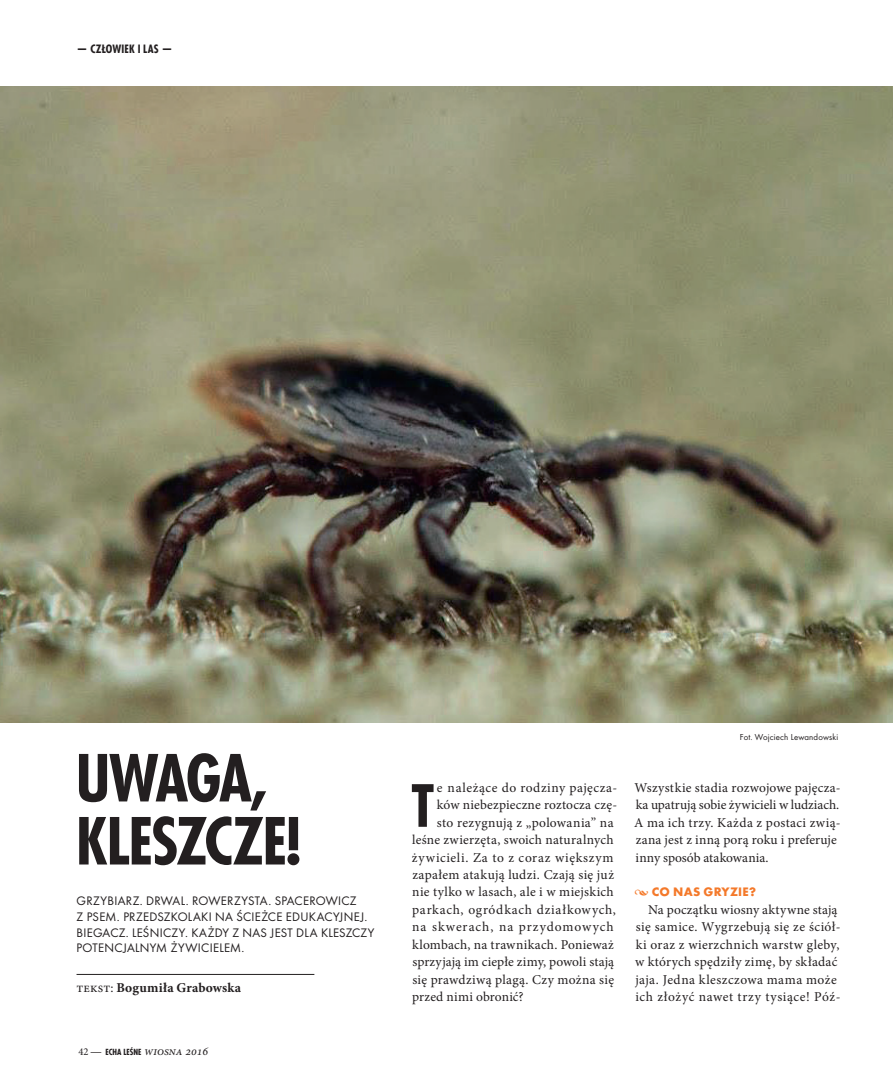
<style>
.page{position:relative;width:893px;height:1085px;background:#fff}
.page>*{position:absolute;margin:0;border:0;box-sizing:border-box;transform-origin:0 0}
.t1{font:700 condensed 63px/63px "Futura CE";letter-spacing:-.04em;color:#231f20}
.t2{font:700 condensed 56.55px "Futura CE";color:#231f20}
.t3{font:13.5px/17.4px "Minion Pro";letter-spacing:.025em;color:#231f20}
.t4{font:13.5px "Minion Pro";letter-spacing:.005em;color:#231f20}
.t5{font:13.5px "Minion Pro";letter-spacing:.05em;color:#231f20}
.t6{font:13.5px "Minion Pro";letter-spacing:.06em;color:#231f20}
.t7{font:13.5px "Minion Pro";letter-spacing:.07em;color:#231f20}
.t8{font:700 13.5px "Minion Pro";letter-spacing:.01em;color:#231f20}
.t9{font:12.9px/15.6px "Futura Boo";letter-spacing:.025em;color:#231f20}
.t10{font:700 12.75px "Futura";letter-spacing:.02em;color:#f4792a}
.t11{font:italic 12.3px "Minion Pro";color:#231f20}
.t12{font:700 condensed 11.25px "Futura CE";letter-spacing:.015em;color:#231f20}
.t13{font:9px "Futura Boo";letter-spacing:.015em;color:#231f20}
.s1{font-weight:400}
.s2{font-style:normal;font-size:10.5px}
.s3{font-family:"Placard MT Pro";font-style:normal;font-stretch:condensed;font-size:10.5px}
.s4{font-family:"Futura CE";font-weight:700;font-style:normal;font-stretch:condensed;font-size:8.25px}
.s5{font-family:"Minion Pro";font-weight:400;font-size:13.5px}
</style>
<div class="page">
<img style="left:0;top:87px;width:893px;height:635px">
<hr style="left:77px;top:973px;width:237px;height:1px;background:#231f20">
<p class="t12" style="left:77px;top:42px;width:98px">— CZŁOWIEK I LAS —</p>
<h1 class="t1" style="left:76px;top:746px;width:227px">UWAGA,<br>KLESZCZE!</h1>
<p class="t9" style="left:77px;top:892px;width:299px">GRZYBIARZ. DRWAL. ROWERZYSTA. SPACEROWICZ<br>Z PSEM. PRZEDSZKOLAKI NA ŚCIEŻCE EDUKACYJNEJ.<br>BIEGACZ. LEŚNICZY. KAŻDY Z NAS JEST DLA KLESZCZY POTENCJALNYM ŻYWICIELEM.</p>
<p class="t8" style="left:77px;top:978px;width:166px"><span class="s1">tekst:</span> Bogumiła Grabowska</p>
<p class="t11" style="left:78px;top:1042px;width:131px"><span class="s2">42</span> <span class="s3">—</span> <span class="s4">ECHA LEŚNE</span> wiosna 2016</p>
<h2 class="t2" style="left:411px;top:769px;width:25px">T</h2>
<p class="t3" style="left:437px;top:778px;width:182px">e należące do rodziny pajęcza-</p>
<p class="t3" style="left:437px;top:796px;width:182px">ków niebezpieczne roztocza czę-</p>
<p class="t3" style="left:437px;top:813px;width:178px">sto rezygnują z „polowania” na</p>
<p class="t3" style="left:412px;top:831px;width:203px">leśne zwierzęta, swoich naturalnych</p>
<p class="t6" style="left:412px;top:848px;width:203px">żywicieli. Za to z coraz większym</p>
<p class="t3" style="left:412px;top:866px;width:203px">zapałem atakują ludzi. Czają się już</p>
<p class="t3" style="left:412px;top:883px;width:203px">nie tylko w lasach, ale i w miejskich</p>
<p class="t5" style="left:412px;top:900px;width:205px">parkach, ogródkach działkowych,</p>
<p class="t7" style="left:412px;top:917px;width:203px">na skwerach, na przydomowych</p>
<p class="t3" style="left:412px;top:935px;width:203px">klombach, na trawnikach. Ponieważ</p>
<p class="t4" style="left:412px;top:952px;width:203px">sprzyjają im ciepłe zimy, powoli stają</p>
<p class="t3" style="left:412px;top:970px;width:203px">się prawdziwą plagą. Czy można się</p>
<p class="t3" style="left:412px;top:987px;width:113px">przed nimi obronić?</p>
<p class="t13" style="left:740px;top:731px;width:100px">FOT. WOJCIECH LEWANDOWSKI</p>
<p class="t3" style="left:634px;top:779px;width:208px">Wszystkie stadia rozwojowe pajęcza&shy;ka upatrują sobie żywicieli w ludziach.<br>A ma ich trzy. Każda z postaci zwią&shy;zana jest z inną porą roku i preferuje inny sposób atakowania.</p>
<p class="t10" style="left:634px;top:884px;width:123px"><span class="s5">•</span> CO NAS GRYZIE?</p>
<p class="t3" style="left:635px;top:900px;width:207px;text-indent:13px">Na początku wiosny aktywne stają się samice. Wygrzebują się ze ściół&shy;ki oraz z wierzchnich warstw gleby, w których spędziły zimę, by składać jaja. Jedna kleszczowa mama może ich złożyć nawet trzy tysiące! Póź-</p>
</div>
